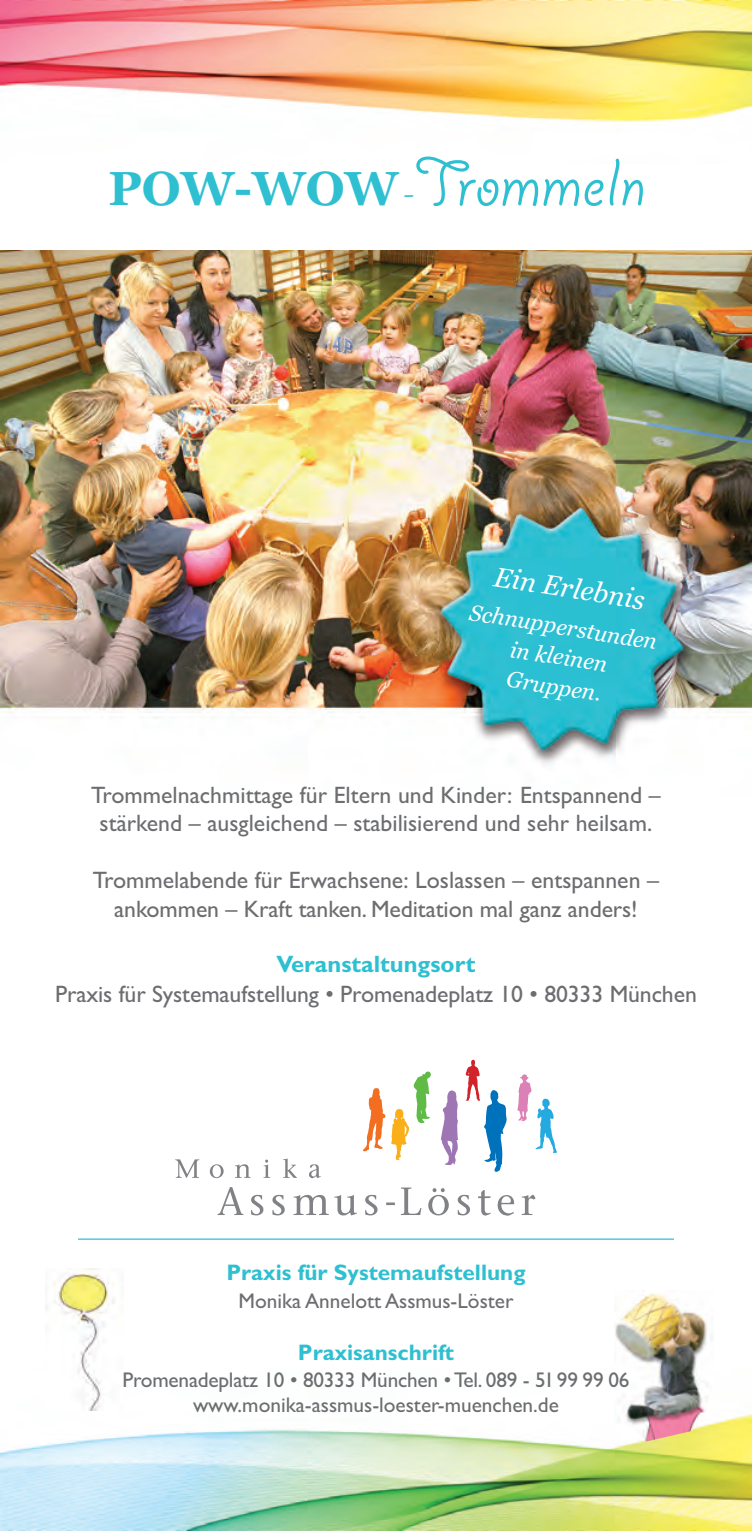
<style>
.page{position:relative;width:752px;height:1531px;background:#fff}
.page>*{position:absolute;margin:0;border:0;box-sizing:border-box;transform-origin:0 0}
.t1{font:75px "Giddyup Std";color:#2ebfd1}
.t2{font:italic 27.5px "Georgia";color:#fff}
.t3{font:23.75px/28.5px "Gill Sans";color:#6c6d70;text-align:center}
.t4{font:700 23.75px "Gill Sans";color:#2ebfd1}
.t5{font:700 22.5px "Gill Sans";color:#2ebfd1}
.t6{font:italic 22.5px/30px "Georgia";color:#fff;text-align:center}
.t7{font:21.25px/25px "Gill Sans";color:#6c6d70;text-align:center}
.s1{font-family:"Georgia";font-weight:700;font-size:47.5px}
.s2{font-size:37.5px}
</style>
<div class="page">
<img style="left:1px;top:251px;width:750px;height:514px">
<img style="left:0;top:1410px;width:751px;height:121px">
<img style="left:0;top:0;width:751px;height:122px">
<svg style="left:440px;top:1090px;width:18px;height:75px"></svg>
<svg style="left:465px;top:1059px;width:41px;height:113px"></svg>
<svg style="left:363px;top:1088px;width:22px;height:63px"></svg>
<svg style="left:175px;top:1158px;width:145px;height:21px"></svg>
<svg style="left:217px;top:1187px;width:318px;height:28px"></svg>
<svg style="left:391px;top:1071px;width:40px;height:89px"></svg>
<svg style="left:517px;top:1074px;width:39px;height:79px"></svg>
<hr style="left:78px;top:1238px;width:595px;height:2px;background:#2ebfd1">
<img style="left:614px;top:1290px;width:98px;height:151px">
<img style="left:45px;top:1269px;width:79px;height:141px">
<h1 class="t1" style="left:108px;top:158px;width:539px"><span class="s1">POW-WOW</span><span class="s2">-</span>Trommeln</h1>
<p class="t2" style="left:496px;top:560px;width:153px;rotate:9deg">Ein Erlebnis</p>
<p class="t6" style="left:472px;top:597px;width:191px;rotate:9deg">Schnupperstunden in kleinen<br>Gruppen.</p>
<p class="t3" style="left:91px;top:780px;width:570px">Trommelnachmittage für Eltern und Kinder: Entspannend – stärkend – ausgleichend – stabilisierend und sehr heilsam.</p>
<p class="t3" style="left:93px;top:865px;width:567px">Trommelabende für Erwachsene: Loslassen – entspannen – ankommen – Kraft tanken. Meditation mal ganz anders!</p>
<p class="t4" style="left:276px;top:950px;width:200px">Veranstaltungsort</p>
<p class="t3" style="left:55px;top:979px;width:643px">Praxis für Systemaufstellung • Promenadeplatz 10 • 80333 München</p>
<p class="t5" style="left:226px;top:1259px;width:300px">Praxis für Systemaufstellung</p>
<p class="t7" style="left:238px;top:1288px;width:276px">Monika Annelott Assmus-Löster</p>
<p class="t5" style="left:298px;top:1339px;width:158px">Praxisanschrift</p>
<p class="t7" style="left:122px;top:1367px;width:508px">Promenadeplatz 10 • 80333 München •Tel. 089 - 5199 99 06 www.monika-assmus-loester-muenchen.de</p>
</div>
